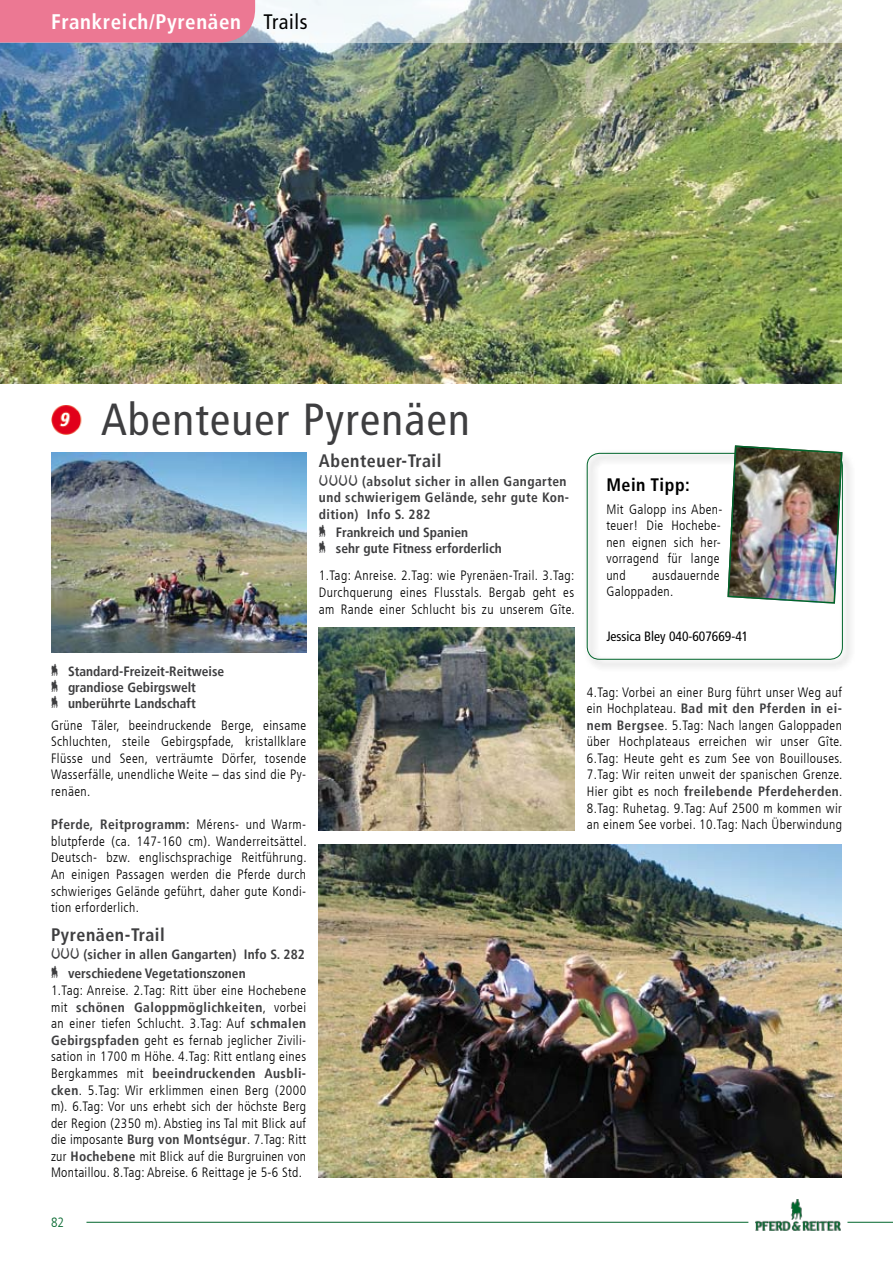
<style>
.page{position:relative;width:893px;height:1263px;background:#fff}
.page>*{position:absolute;margin:0;border:0;box-sizing:border-box;transform-origin:0 0}
.t1{font:condensed 45px "Frutiger LT";letter-spacing:.03em;color:#3e3e40}
.t2{font:700 condensed 21px "Frutiger LT";letter-spacing:.03em;color:#fff}
.t3{font:700 condensed 18px "Frutiger LT";letter-spacing:.03em;color:#3e3e40}
.t4{font:700 condensed 18px "Frutiger LT";letter-spacing:.03em;color:#000}
.t5{font:300 condensed 13.5px/16.6px "Frutiger LT";letter-spacing:.03em;color:#000;text-align:justify}
.t6{font:700 condensed 13.5px/16.2px "Frutiger LT";color:#3e3e40}
.t7{font:700 condensed 13.5px/16.5px "Frutiger LT";letter-spacing:.03em;color:#3e3e40}
.t8{font:condensed 13.5px "Frutiger LT";color:#000}
.t9{font:300 condensed 13.5px "Frutiger LT";color:#00652b}
.s1{font-weight:400;color:#000}
.s2{font-weight:700;color:#3e3e40}
</style>
<div class="page">
<img style="left:51px;top:405px;width:31px;height:30px">
<div style="left:583px;top:449px;width:272px;height:223px;background:#000;opacity:.75"></div>
<div style="left:587px;top:453px;width:256px;height:207px;border:1px solid #00652b;border-radius:12px"></div>
<img style="left:727px;top:448px;width:115px;height:156px">
<div style="left:727px;top:445px;width:115px;height:159px;border:2px solid #00652b;border-radius:7px"></div>
<img style="left:319px;top:845px;width:523px;height:333px">
<img style="left:319px;top:627px;width:255px;height:203px">
<img style="left:51px;top:452px;width:255px;height:201px">
<img style="left:0;top:43px;width:842px;height:341px">
<svg style="left:255px;top:0;width:587px;height:43px"></svg>
<img style="left:755px;top:1199px;width:85px;height:32px">
<hr style="left:847px;top:1222px;width:46px;height:1px;background:#00652b">
<hr style="left:86px;top:1222px;width:662px;height:1px;background:#00652b">
<div style="left:0;top:0;width:255px;height:43px;background:#ec7893"></div>
<h2 class="t2" style="left:51px;top:9px;width:258px">Frankreich/Pyrenäen <span class="s1">Trails</span></h2>
<h1 class="t1" style="left:101px;top:393px;width:370px">Abenteuer Pyrenäen</h1>
<h3 class="t3" style="left:319px;top:450px;width:124px">Abenteuer-Trail</h3>
<p class="t7" style="left:319px;top:473px;width:252px">†††† (absolut sicher in allen Gangarten und schwierigem Gelände, sehr gute Kon&shy;dition) Info S. 282</p>
<p class="t6" style="left:319px;top:524px;width:184px">‡ Frankreich und Spanien<br>‡ sehr gute Fitness erforderlich</p>
<p class="t5" style="left:319px;top:568px;width:257px">1.Tag: Anreise. 2.Tag: wie Pyrenäen-Trail. 3.Tag:<br>Durchquerung eines Flusstals. Bergab geht es am Rande einer Schlucht bis zu unserem Gîte.</p>
<p class="t6" style="left:51px;top:663px;width:175px">‡ Standard-Freizeit-Reitweise ‡ grandiose Gebirgswelt<br>‡ unberührte Landschaft</p>
<p class="t5" style="left:51px;top:717px;width:257px">Grüne Täler, beeindruckende Berge, einsame Schluchten, steile Gebirgspfade, kristallklare Flüsse und Seen, verträumte Dörfer, tosende Wasserfälle, unendliche Weite – das sind die Py&shy;renäen.</p>
<p class="t5" style="left:51px;top:816px;width:257px"><span class="s2">Pferde, Reitprogramm:</span> Mérens- und Warm&shy;blutpferde (ca. 147-160 cm). Wanderreitsättel.<br>Deutsch- bzw. englischsprachige Reitführung.<br>An einigen Passagen werden die Pferde durch schwieriges Gelände geführt, daher gute Kondi&shy;tion erforderlich.</p>
<h3 class="t3" style="left:51px;top:924px;width:115px">Pyrenäen-Trail</h3>
<p class="t6" style="left:51px;top:945px;width:255px;line-height:18.3px">††† (sicher in allen Gangarten) Info S. 282 ‡ verschiedene Vegetationszonen</p>
<p class="t5" style="left:51px;top:982px;width:257px">1.Tag: Anreise. 2.Tag: Ritt über eine Hochebene mit <span class="s2">schönen Galoppmöglichkeiten</span>, vorbei an einer tiefen Schlucht. 3.Tag: Auf <span class="s2">schmalen Gebirgspfaden</span> geht es fernab jeglicher Zivili&shy;sation in 1700 m Höhe. 4.Tag: Ritt entlang eines Bergkammes mit <span class="s2">beeindruckenden Ausbli&shy;cken</span>. 5.Tag: Wir erklimmen einen Berg (2000 m). 6.Tag: Vor uns erhebt sich der höchste Berg der Region (2350 m). Abstieg ins Tal mit Blick auf die imposante <span class="s2">Burg von Montségur</span>. 7.Tag: Ritt zur <span class="s2">Hochebene</span> mit Blick auf die Burgruinen von Montaillou. 8.Tag: Abreise. 6 Reittage je 5-6 Std.</p>
<h3 class="t4" style="left:606px;top:474px;width:85px">Mein Tipp:</h3>
<p class="t5" style="left:606px;top:501px;width:118px;text-align:left">Mit Galopp ins Aben&shy;teuer! Die Hochebe&shy;nen eignen sich her&shy;vorragend für lange und</p>
<p class="t5" style="left:606px;top:567px;width:115px;text-indent:46px">ausdauernde<br>Galoppaden.</p>
<p class="t8" style="left:606px;top:628px;width:143px">Jessica Bley 040-607669-41</p>
<p class="t5" style="left:587px;top:684px;width:257px">4.Tag: Vorbei an einer Burg führt unser Weg auf ein Hochplateau. <span class="s2">Bad mit den Pferden in ei&shy;nem Bergsee</span>. 5.Tag: Nach langen Galoppaden über Hochplateaus erreichen wir unser Gîte.<br>6.Tag: Heute geht es zum See von Bouillouses.<br>7.Tag: Wir reiten unweit der spanischen Grenze.<br>Hier gibt es noch <span class="s2">freilebende Pferdeherden</span>.<br>8.Tag: Ruhetag. 9.Tag: Auf 2500 m kommen wir an einem See vorbei. 10.Tag: Nach Überwindung</p>
<p class="t9" style="left:51px;top:1214px;width:14px">82</p>
</div>
